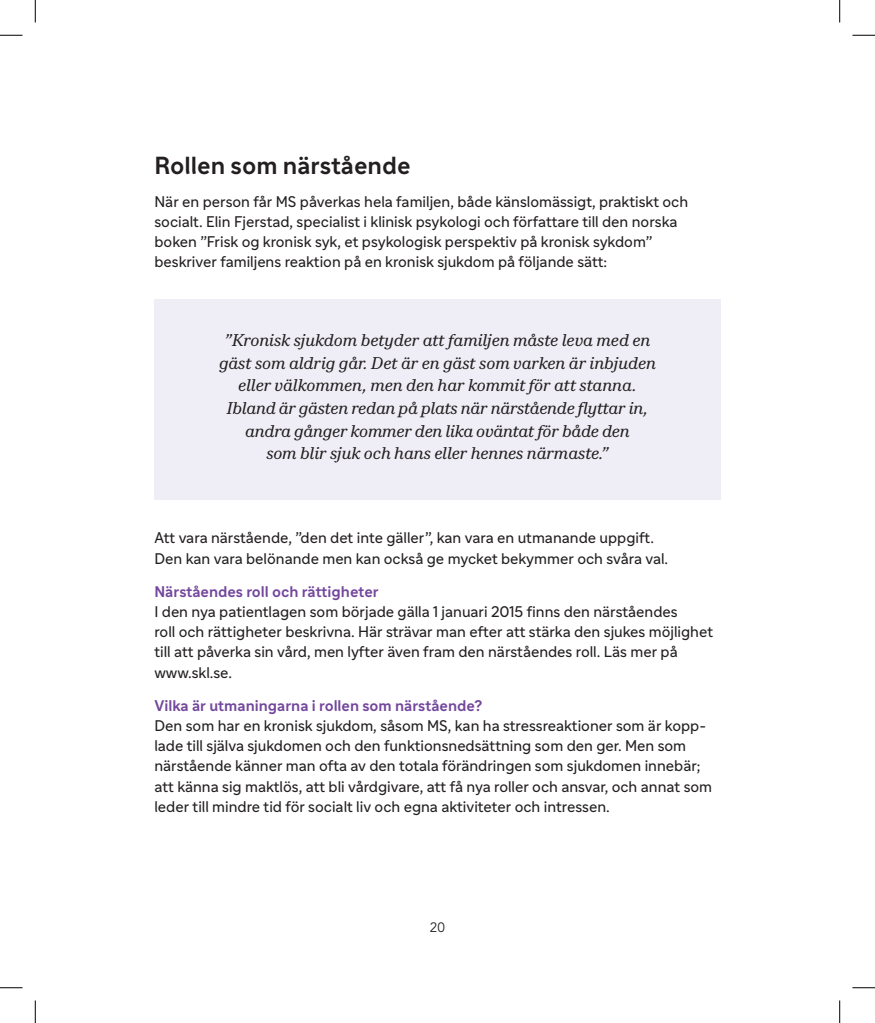
<style>
.page{position:relative;width:875px;height:1023px;background:#fff}
.page>*{position:absolute;margin:0;border:0;box-sizing:border-box;transform-origin:0 0}
.t1{font:700 24px "Sanofi Sans";color:#231f20}
.t2{font:italic 16.5px/22.5px "Sanofi Serif";letter-spacing:-.005em;color:#231f20;text-align:center}
.t3{font:15px/20.2px "Sanofi Sans";color:#231f20}
.t4{font:700 15px "Sanofi Sans";color:#73479c}
.t5{font:13.5px "Avenir LT Std";color:#231f20}
</style>
<div class="page">
<div style="left:154px;top:299px;width:566px;height:201px;background:#efeef6"></div>
<svg style="left:0;top:35px;width:22px;height:1px"></svg>
<svg style="left:852px;top:35px;width:22px;height:1px"></svg>
<svg style="left:0;top:987px;width:22px;height:1px"></svg>
<svg style="left:852px;top:987px;width:22px;height:1px"></svg>
<svg style="left:35px;top:0;width:1px;height:23px"></svg>
<svg style="left:35px;top:1000px;width:1px;height:23px"></svg>
<svg style="left:839px;top:0;width:1px;height:23px"></svg>
<svg style="left:839px;top:1000px;width:1px;height:23px"></svg>
<h1 class="t1" style="left:154px;top:150px;width:257px">Rollen som närstående</h1>
<p class="t3" style="left:154px;top:191px;width:535px">När en person får MS påverkas hela familjen, både känslomässigt, praktiskt och socialt. Elin Fjerstad, specialist i klinisk psykologi och författare till den norska boken ”Frisk og kronisk syk, et psykologisk perspektiv på kronisk sykdom” beskriver familjens reaktion på en kronisk sjukdom på följande sätt:</p>
<p class="t2" style="left:219px;top:329px;width:438px">”Kronisk sjukdom betyder att familjen måste leva med en gäst som aldrig går. Det är en gäst som varken är inbjuden eller välkommen, men den har kommit för att stanna.<br>Ibland är gästen redan på plats när närstående flyttar in, andra gånger kommer den lika oväntat för både den<br>som blir sjuk och hans eller hennes närmaste.”</p>
<p class="t3" style="left:154px;top:528px;width:515px">Att vara närstående, ”den det inte gäller”, kan vara en utmanande uppgift.<br>Den kan vara belönande men kan också ge mycket bekymmer och svåra val.</p>
<p class="t4" style="left:154px;top:582px;width:225px">Närståendes roll och rättigheter</p>
<p class="t3" style="left:154px;top:601px;width:560px">I den nya patientlagen som började gälla 1 januari 2015 finns den närståendes<br>roll och rättigheter beskrivna. Här strävar man efter att stärka den sjukes möjlighet till att påverka sin vård, men lyfter även fram den närståendes roll. Läs mer på www.skl.se.</p>
<p class="t4" style="left:154px;top:696px;width:329px">Vilka är utmaningarna i rollen som närstående?</p>
<p class="t3" style="left:154px;top:715px;width:559px">Den som har en kronisk sjukdom, såsom MS, kan ha stressreaktioner som är kopp&shy;lade till själva sjukdomen och den funktionsnedsättning som den ger. Men som närstående känner man ofta av den totala förändringen som sjukdomen innebär; att känna sig maktlös, att bli vårdgivare, att få nya roller och ansvar, och annat som leder till mindre tid för socialt liv och egna aktiviteter och intressen.</p>
<p class="t5" style="left:429px;top:920px;width:17px">20</p>
</div>
